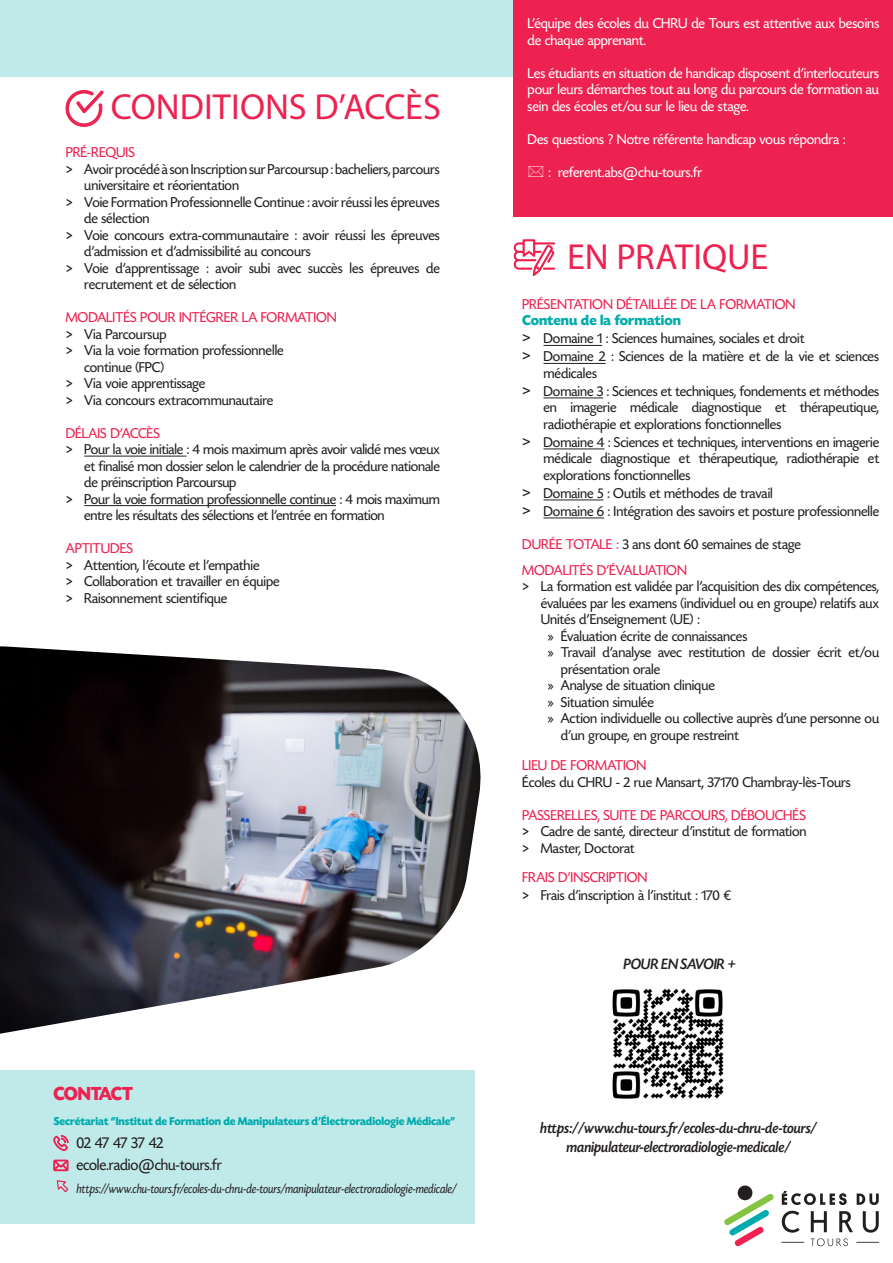
<style>
.page{position:relative;width:893px;height:1263px;background:#fff}
.page>*{position:absolute;margin:0;border:0;box-sizing:border-box;transform-origin:0 0}
.t1{font:36.3px "Myriad Pro";color:#ed2250}
.t2{font:700 19.95px "Today SHOP";letter-spacing:-.03em;color:#ed2250;scale:.96 1}
.t3{font:16.5px "Today SHOP";letter-spacing:-.01em;color:#231f20;scale:.96 1}
.t4{font:italic 500 15.75px/18.9px "Today SHOP";color:#231f20;text-align:center}
.t5{font:15px/16.5px "Today SHOP";letter-spacing:-.005em;color:#231f20}
.t6{font:15px/16.5px "Today SHOP";letter-spacing:-.005em;color:#fff}
.t7{font:15px "Today SHOP";color:#ed2250}
.t8{font:700 15px "Today SHOP";color:#00acad}
.t9{font:italic 13.5px "Today SHOP";color:#231f20;scale:.96 1}
.t10{font:700 12px "Today SHOP";color:#00acad;scale:.96 1}
.s1{font-family:"Uni Sans Regular"}
.s2{font-family:"Arial"}
.s3{color:#ed2250}
</style>
<div class="page">
<div style="left:0;top:0;width:893px;height:77px;background:#c0eaea"></div>
<hr style="left:543px;top:345px;width:59px;height:1px;background:#231f20">
<hr style="left:543px;top:363px;width:63px;height:1px;background:#231f20">
<hr style="left:543px;top:398px;width:60px;height:1px;background:#231f20">
<hr style="left:543px;top:449px;width:61px;height:1px;background:#231f20">
<hr style="left:543px;top:500px;width:60px;height:1px;background:#231f20">
<hr style="left:543px;top:518px;width:61px;height:1px;background:#231f20">
<hr style="left:84px;top:456px;width:102px;height:1px;background:#231f20">
<hr style="left:84px;top:505px;width:252px;height:1px;background:#231f20">
<img style="left:0;top:646px;width:481px;height:388px">
<svg style="left:513px;top:239px;width:43px;height:37px"></svg>
<svg style="left:65px;top:90px;width:39px;height:37px"></svg>
<div style="left:514px;top:0;width:379px;height:217px;background:#ed2250"></div>
<div style="left:738px;top:1185px;width:14px;height:15px;background:#231f20;border-radius:50%"></div>
<svg style="left:724px;top:1191px;width:155px;height:56px"></svg>
<div style="left:0;top:1070px;width:474px;height:153px;background:#c0eaea"></div>
<svg style="left:53px;top:1135px;width:16px;height:16px"></svg>
<svg style="left:53px;top:1160px;width:16px;height:33px"></svg>
<img style="left:612px;top:988px;width:112px;height:111px">
<p class="t1" style="left:111px;top:85px;width:332px">CONDITIONS D’ACCÈS</p>
<p class="t7" style="left:66px;top:145px;width:71px">PRÉ-REQUIS</p>
<p class="t5" style="left:84px;top:161px;width:357px;text-indent:-18px"><span class="s1">&gt;</span> Avoir procédé à son Inscription sur Parcoursup : bacheliers, parcours universitaire et réorientation</p>
<p class="t5" style="left:84px;top:194px;width:357px;text-indent:-18px"><span class="s1">&gt;</span> Voie Formation Professionnelle Continue : avoir réussi les épreuves de sélection</p>
<p class="t5" style="left:84px;top:227px;width:357px;text-indent:-18px"><span class="s1">&gt;</span> Voie concours extra-communautaire : avoir réussi les épreuves d’admission et d’admissibilité au concours</p>
<p class="t5" style="left:84px;top:260px;width:357px;text-indent:-18px"><span class="s1">&gt;</span> Voie d’apprentissage : avoir subi avec succès les épreuves de recrutement et de sélection</p>
<p class="t7" style="left:66px;top:310px;width:272px">MODALITÉS POUR INTÉGRER LA FORMATION</p>
<p class="t5" style="left:66px;top:326px;width:102px"><span class="s1">&gt;</span> Via Parcoursup</p>
<p class="t5" style="left:84px;top:343px;width:201px;text-indent:-18px"><span class="s1">&gt;</span> Via la voie formation professionnelle continue (FPC)</p>
<p class="t5" style="left:66px;top:376px;width:141px"><span class="s1">&gt;</span> Via voie apprentissage</p>
<p class="t5" style="left:66px;top:392px;width:209px"><span class="s1">&gt;</span> Via concours extracommunautaire</p>
<p class="t7" style="left:66px;top:425px;width:96px">DÉLAIS D’ACCÈS</p>
<p class="t5" style="left:84px;top:442px;width:357px;text-align:justify;text-indent:-18px"><span class="s1">&gt;</span> Pour la voie initiale : 4 mois maximum après avoir validé mes vœux et finalisé mon dossier selon le calendrier de la procédure nationale de préinscription Parcoursup</p>
<p class="t5" style="left:84px;top:491px;width:357px;text-indent:-18px"><span class="s1">&gt;</span> Pour la voie formation professionnelle continue : 4 mois maximum entre les résultats des sélections et l’entrée en formation</p>
<p class="t7" style="left:66px;top:541px;width:69px">APTITUDES</p>
<p class="t5" style="left:66px;top:557px;width:195px"><span class="s1">&gt;</span> Attention, l’écoute et l’empathie</p>
<p class="t5" style="left:66px;top:574px;width:215px"><span class="s1">&gt;</span> Collaboration et travailler en équipe</p>
<p class="t5" style="left:66px;top:590px;width:163px"><span class="s1">&gt;</span> Raisonnement scientifique</p>
<p class="t2" style="left:54px;top:1083px;width:84px">CONTACT</p>
<p class="t10" style="left:54px;top:1115px;width:419px">Secrétariat “Institut de Formation de Manipulateurs d’Électroradiologie Médicale”</p>
<p class="t3" style="left:76px;top:1134px;width:92px">02 47 47 37 42</p>
<p class="t3" style="left:76px;top:1156px;width:153px">ecole.radio@chu-tours.fr</p>
<p class="t9" style="left:76px;top:1181px;width:398px">https://www.chu-tours.fr/ecoles-du-chru-de-tours/manipulateur-electroradiologie-medicale/</p>
<p class="t6" style="left:528px;top:16px;width:353px">L’équipe des écoles du CHRU de Tours est attentive aux besoins de chaque apprenant.</p>
<p class="t6" style="left:528px;top:65px;width:353px;text-align:justify">Les étudiants en situation de handicap disposent d’interlocuteurs pour leurs démarches tout au long du parcours de formation au sein des écoles et/ou sur le lieu de stage.</p>
<p class="t6" style="left:528px;top:131px;width:320px">Des questions ? Notre référente handicap vous répondra :</p>
<p class="t6" style="left:548px;top:164px;width:155px">: referent.abs@chu-tours.fr</p>
<p class="t1" style="left:567px;top:235px;width:203px">EN PRATIQUE</p>
<p class="t7" style="left:522px;top:296px;width:275px">PRÉSENTATION DÉTAILLÉE DE LA FORMATION</p>
<p class="t8" style="left:522px;top:313px;width:160px">Contenu de la formation</p>
<p class="t5" style="left:522px;top:331px;width:284px"><span class="s2">&gt;</span> Domaine 1 : Sciences humaines, sociales et droit</p>
<p class="t5" style="left:543px;top:349px;width:337px;text-indent:-21px"><span class="s2">&gt;</span> Domaine 2 : Sciences de la matière et de la vie et sciences médicales</p>
<p class="t5" style="left:543px;top:383px;width:337px;text-align:justify;text-indent:-21px"><span class="s2">&gt;</span> Domaine 3 : Sciences et techniques, fondements et méthodes en imagerie médicale diagnostique et thérapeutique, radiothérapie et explorations fonctionnelles</p>
<p class="t5" style="left:543px;top:434px;width:337px;text-align:justify;text-indent:-21px"><span class="s2">&gt;</span> Domaine 4 : Sciences et techniques, interventions en imagerie médicale diagnostique et thérapeutique, radiothérapie et explorations fonctionnelles</p>
<p class="t5" style="left:522px;top:485px;width:252px"><span class="s2">&gt;</span> Domaine 5 : Outils et méthodes de travail</p>
<p class="t5" style="left:522px;top:503px;width:358px"><span class="s2">&gt;</span> Domaine 6 : Intégration des savoirs et posture professionnelle</p>
<p class="t5" style="left:522px;top:536px;width:280px"><span class="s3">DURÉE TOTALE :</span> 3 ans dont 60 semaines de stage</p>
<p class="t7" style="left:522px;top:562px;width:166px">MODALITÉS D’ÉVALUATION</p>
<p class="t5" style="left:541px;top:579px;width:340px;text-align:justify;text-indent:-18px"><span class="s1">&gt;</span> La formation est validée par l’acquisition des dix compétences, évaluées par les examens (individuel ou en groupe) relatifs aux Unités d’Enseignement (UE) :</p>
<p class="t5" style="left:548px;top:628px;width:201px">&gt; Évaluation écrite de connaissances</p>
<p class="t5" style="left:561px;top:645px;width:320px;text-indent:-13px">&gt; Travail d’analyse avec restitution de dossier écrit et/ou présentation orale</p>
<p class="t5" style="left:548px;top:678px;width:169px">&gt; Analyse de situation clinique</p>
<p class="t5" style="left:548px;top:694px;width:108px">&gt; Situation simulée</p>
<p class="t5" style="left:561px;top:711px;width:320px;text-indent:-13px">&gt; Action individuelle ou collective auprès d’une personne ou d’un groupe, en groupe restreint</p>
<p class="t7" style="left:522px;top:757px;width:126px">LIEU DE FORMATION</p>
<p class="t5" style="left:522px;top:774px;width:330px">Écoles du CHRU - 2 rue Mansart, 37170 Chambray-lès-Tours</p>
<p class="t7" style="left:522px;top:807px;width:285px">PASSERELLES, SUITE DE PARCOURS, DÉBOUCHÉS</p>
<p class="t5" style="left:522px;top:823px;width:286px"><span class="s1">&gt;</span> Cadre de santé, directeur d’institut de formation</p>
<p class="t5" style="left:522px;top:840px;width:114px"><span class="s1">&gt;</span> Master, Doctorat</p>
<p class="t7" style="left:522px;top:869px;width:127px">FRAIS D’INSCRIPTION</p>
<p class="t5" style="left:522px;top:887px;width:210px"><span class="s1">&gt;</span> Frais d’inscription à l’institut : 170 €</p>
<p class="t4" style="left:623px;top:955px;width:114px">POUR EN SAVOIR +</p>
<p class="t4" style="left:540px;top:1119px;width:278px">https://www.chu-tours.fr/ecoles-du-chru-de-tours/ manipulateur-electroradiologie-medicale/</p>
</div>
